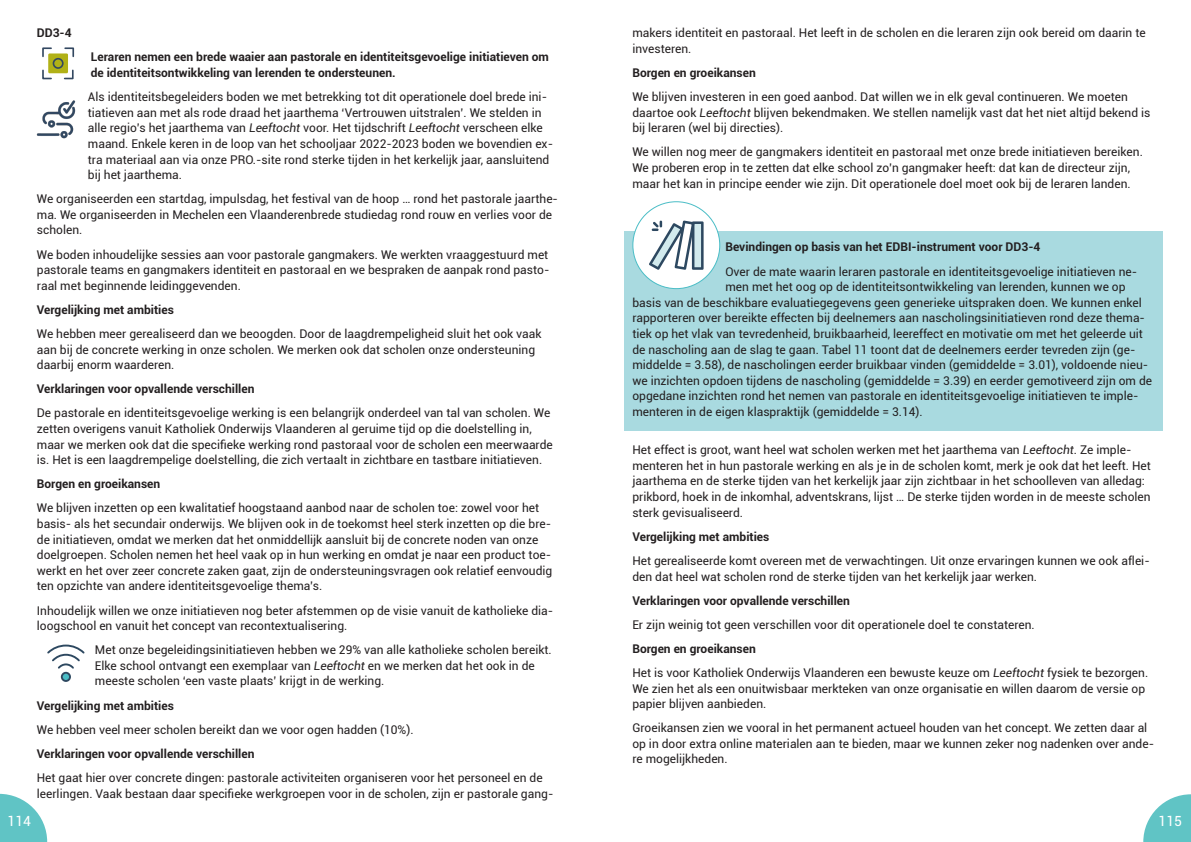
<style>
.page{position:relative;width:1191px;height:842px;background:#fff}
.page>*{position:absolute;margin:0;border:0;box-sizing:border-box;transform-origin:0 0}
.t1{font:14px "Roboto";color:#fff}
.Tekst_blauw_blokje{font:12px/15.6px "Roboto";color:#231f20}
.Titel_blauw_blokje{font:700 12px/15.6px "Roboto";color:#231f20}
.s1{font-style:italic}
</style>
<div class="page">
<svg style="left:1143px;top:794px;width:48px;height:48px"></svg>
<svg style="left:0;top:794px;width:47px;height:48px"></svg>
<svg style="left:47px;top:644px;width:38px;height:38px"></svg>
<div style="left:48px;top:53px;width:20px;height:20px;background:#b1b117"></div>
<svg style="left:42px;top:47px;width:11px;height:11px"></svg>
<svg style="left:42px;top:69px;width:11px;height:10px"></svg>
<svg style="left:63px;top:69px;width:11px;height:10px"></svg>
<svg style="left:63px;top:47px;width:12px;height:11px"></svg>
<div style="left:53px;top:58px;width:11px;height:11px;border:2px solid #334861;border-radius:50%"></div>
<img style="left:36px;top:100px;width:40px;height:39px">
<div style="left:624px;top:231px;width:538px;height:35px;background:#a9dae0"></div>
<div style="left:624px;top:255px;width:538px;height:175px;background:#a9dae0"></div>
<div style="left:633px;top:202px;width:86px;height:87px;background:#fff;border-radius:50%"></div>
<svg style="left:649px;top:220px;width:54px;height:50px"></svg>
<p class="Titel_blauw_blokje" style="left:37px;top:25px;width:36px">DD3-4</p>
<p class="Titel_blauw_blokje" style="left:91px;top:49px;width:460px">Leraren nemen een brede waaier aan pastorale en identiteitsgevoelige initiatieven om de identiteitsontwikkeling van lerenden te ondersteunen.</p>
<p class="Tekst_blauw_blokje" style="left:88px;top:89px;width:467px">Als identiteitsbegeleiders boden we met betrekking tot dit operationele doel brede ini&shy;tiatieven aan met als rode draad het jaarthema ‘Vertrouwen uitstralen’. We stelden in alle regio’s het jaarthema van <span class="s1">Leeftocht</span> voor. Het tijdschrift <span class="s1">Leeftocht</span> verscheen elke maand. Enkele keren in de loop van het schooljaar 2022-2023 boden we bovendien ex&shy;tra materiaal aan via onze PRO.-site rond sterke tijden in het kerkelijk jaar, aansluitend bij het jaarthema.</p>
<p class="Tekst_blauw_blokje" style="left:37px;top:191px;width:522px">We organiseerden een startdag, impulsdag, het festival van de hoop … rond het pastorale jaarthe&shy;ma. We organiseerden in Mechelen een Vlaanderenbrede studiedag rond rouw en verlies voor de scholen.</p>
<p class="Tekst_blauw_blokje" style="left:37px;top:246px;width:514px;text-align:justify">We boden inhoudelijke sessies aan voor pastorale gangmakers. We werkten vraaggestuurd met pastorale teams en gangmakers identiteit en pastoraal en we bespraken de aanpak rond pasto&shy;raal met beginnende leidinggevenden.</p>
<p class="Titel_blauw_blokje" style="left:37px;top:301px;width:139px">Vergelijking met ambities</p>
<p class="Tekst_blauw_blokje" style="left:37px;top:325px;width:506px">We hebben meer gerealiseerd dan we beoogden. Door de laagdrempeligheid sluit het ook vaak aan bij de concrete werking in onze scholen. We merken ook dat scholen onze ondersteuning daarbij enorm waarderen.</p>
<p class="Titel_blauw_blokje" style="left:37px;top:381px;width:219px">Verklaringen voor opvallende verschillen</p>
<p class="Tekst_blauw_blokje" style="left:37px;top:405px;width:517px">De pastorale en identiteitsgevoelige werking is een belangrijk onderdeel van tal van scholen. We zetten overigens vanuit Katholiek Onderwijs Vlaanderen al geruime tijd op die doelstelling in, maar we merken ook dat die specifieke werking rond pastoraal voor de scholen een meerwaarde is. Het is een laagdrempelige doelstelling, die zich vertaalt in zichtbare en tastbare initiatieven.</p>
<p class="Titel_blauw_blokje" style="left:37px;top:476px;width:125px">Borgen en groeikansen</p>
<p class="Tekst_blauw_blokje" style="left:37px;top:500px;width:517px">We blijven inzetten op een kwalitatief hoogstaand aanbod naar de scholen toe: zowel voor het basis- als het secundair onderwijs. We blijven ook in de toekomst heel sterk inzetten op die bre&shy;de initiatieven, omdat we merken dat het onmiddellijk aansluit bij de concrete noden van onze doelgroepen. Scholen nemen het heel vaak op in hun werking en omdat je naar een product toe&shy;werkt en het over zeer concrete zaken gaat, zijn de ondersteuningsvragen ook relatief eenvoudig ten opzichte van andere identiteitsgevoelige thema’s.</p>
<p class="Tekst_blauw_blokje" style="left:37px;top:602px;width:518px">Inhoudelijk willen we onze initiatieven nog beter afstemmen op de visie vanuit de katholieke dia&shy;loogschool en vanuit het concept van recontextualisering.</p>
<p class="Tekst_blauw_blokje" style="left:95px;top:642px;width:458px">Met onze begeleidingsinitiatieven hebben we 29% van alle katholieke scholen bereikt.<br>Elke school ontvangt een exemplaar van <span class="s1">Leeftocht</span> en we merken dat het ook in de meeste scholen ‘een vaste plaats’ krijgt in de werking.</p>
<p class="Titel_blauw_blokje" style="left:37px;top:697px;width:139px">Vergelijking met ambities</p>
<p class="Tekst_blauw_blokje" style="left:37px;top:721px;width:378px">We hebben veel meer scholen bereikt dan we voor ogen hadden (10%).</p>
<p class="Titel_blauw_blokje" style="left:37px;top:745px;width:219px">Verklaringen voor opvallende verschillen</p>
<p class="Tekst_blauw_blokje" style="left:37px;top:769px;width:518px">Het gaat hier over concrete dingen: pastorale activiteiten organiseren voor het personeel en de leerlingen. Vaak bestaan daar specifieke werkgroepen voor in de scholen, zijn er pastorale gang-</p>
<p class="Tekst_blauw_blokje" style="left:632px;top:25px;width:515px">makers identiteit en pastoraal. Het leeft in de scholen en die leraren zijn ook bereid om daarin te investeren.</p>
<p class="Titel_blauw_blokje" style="left:632px;top:65px;width:125px">Borgen en groeikansen</p>
<p class="Tekst_blauw_blokje" style="left:632px;top:89px;width:519px">We blijven investeren in een goed aanbod. Dat willen we in elk geval continueren. We moeten daartoe ook <span class="s1">Leeftocht</span> blijven bekendmaken. We stellen namelijk vast dat het niet altijd bekend is bij leraren (wel bij directies).</p>
<p class="Tekst_blauw_blokje" style="left:632px;top:144px;width:512px">We willen nog meer de gangmakers identiteit en pastoraal met onze brede initiatieven bereiken.<br>We proberen erop in te zetten dat elke school zo’n gangmaker heeft: dat kan de directeur zijn, maar het kan in principe eender wie zijn. Dit operationele doel moet ook bij de leraren landen.</p>
<p class="Titel_blauw_blokje" style="left:725px;top:239px;width:316px">Bevindingen op basis van het EDBI-instrument voor DD3-4</p>
<p class="Tekst_blauw_blokje" style="left:725px;top:263px;width:413px">Over de mate waarin leraren pastorale en identiteitsgevoelige initiatieven ne-</p>
<p class="Tekst_blauw_blokje" style="left:725px;top:279px;width:402px">men met het oog op de identiteitsontwikkeling van lerenden, kunnen we op</p>
<p class="Tekst_blauw_blokje" style="left:632px;top:294px;width:511px">basis van de beschikbare evaluatiegegevens geen generieke uitspraken doen. We kunnen enkel</p>
<p class="Tekst_blauw_blokje" style="left:632px;top:310px;width:514px">rapporteren over bereikte effecten bij deelnemers aan nascholingsinitiatieven rond deze thema-</p>
<p class="Tekst_blauw_blokje" style="left:632px;top:325px;width:512px">tiek op het vlak van tevredenheid, bruikbaarheid, leereffect en motivatie om met het geleerde uit</p>
<p class="Tekst_blauw_blokje" style="left:632px;top:341px;width:504px">de nascholing aan de slag te gaan. Tabel 11 toont dat de deelnemers eerder tevreden zijn (ge-</p>
<p class="Tekst_blauw_blokje" style="left:632px;top:357px;width:517px">middelde = 3.58), de nascholingen eerder bruikbaar vinden (gemiddelde = 3.01), voldoende nieu-</p>
<p class="Tekst_blauw_blokje" style="left:632px;top:372px;width:521px">we inzichten opdoen tijdens de nascholing (gemiddelde = 3.39) en eerder gemotiveerd zijn om de</p>
<p class="Tekst_blauw_blokje" style="left:632px;top:388px;width:507px">opgedane inzichten rond het nemen van pastorale en identiteitsgevoelige initiatieven te imple-</p>
<p class="Tekst_blauw_blokje" style="left:632px;top:403px;width:292px">menteren in de eigen klaspraktijk (gemiddelde = 3.14).</p>
<p class="Tekst_blauw_blokje" style="left:632px;top:442px;width:520px">Het effect is groot, want heel wat scholen werken met het jaarthema van <span class="s1">Leeftocht</span>. Ze imple&shy;menteren het in hun pastorale werking en als je in de scholen komt, merk je ook dat het leeft. Het jaarthema en de sterke tijden van het kerkelijk jaar zijn zichtbaar in het schoolleven van alledag: prikbord, hoek in de inkomhal, adventskrans, lijst … De sterke tijden worden in de meeste scholen sterk gevisualiseerd.</p>
<p class="Titel_blauw_blokje" style="left:632px;top:528px;width:139px">Vergelijking met ambities</p>
<p class="Tekst_blauw_blokje" style="left:632px;top:552px;width:519px">Het gerealiseerde komt overeen met de verwachtingen. Uit onze ervaringen kunnen we ook aflei&shy;den dat heel wat scholen rond de sterke tijden van het kerkelijk jaar werken.</p>
<p class="Titel_blauw_blokje" style="left:632px;top:592px;width:219px">Verklaringen voor opvallende verschillen</p>
<p class="Tekst_blauw_blokje" style="left:632px;top:616px;width:404px">Er zijn weinig tot geen verschillen voor dit operationele doel te constateren.</p>
<p class="Titel_blauw_blokje" style="left:632px;top:640px;width:125px">Borgen en groeikansen</p>
<p class="Tekst_blauw_blokje" style="left:632px;top:664px;width:517px">Het is voor Katholiek Onderwijs Vlaanderen een bewuste keuze om <span class="s1">Leeftocht</span> fysiek te bezorgen.<br>We zien het als een onuitwisbaar merkteken van onze organisatie en willen daarom de versie op papier blijven aanbieden.</p>
<p class="Tekst_blauw_blokje" style="left:632px;top:720px;width:523px">Groeikansen zien we vooral in het permanent actueel houden van het concept. We zetten daar al op in door extra online materialen aan te bieden, maar we kunnen zeker nog nadenken over ande&shy;re mogelijkheden.</p>
<p class="t1" style="left:8px;top:811px;width:25px">114</p>
<p class="t1" style="left:1158px;top:811px;width:25px">115</p>
</div>
